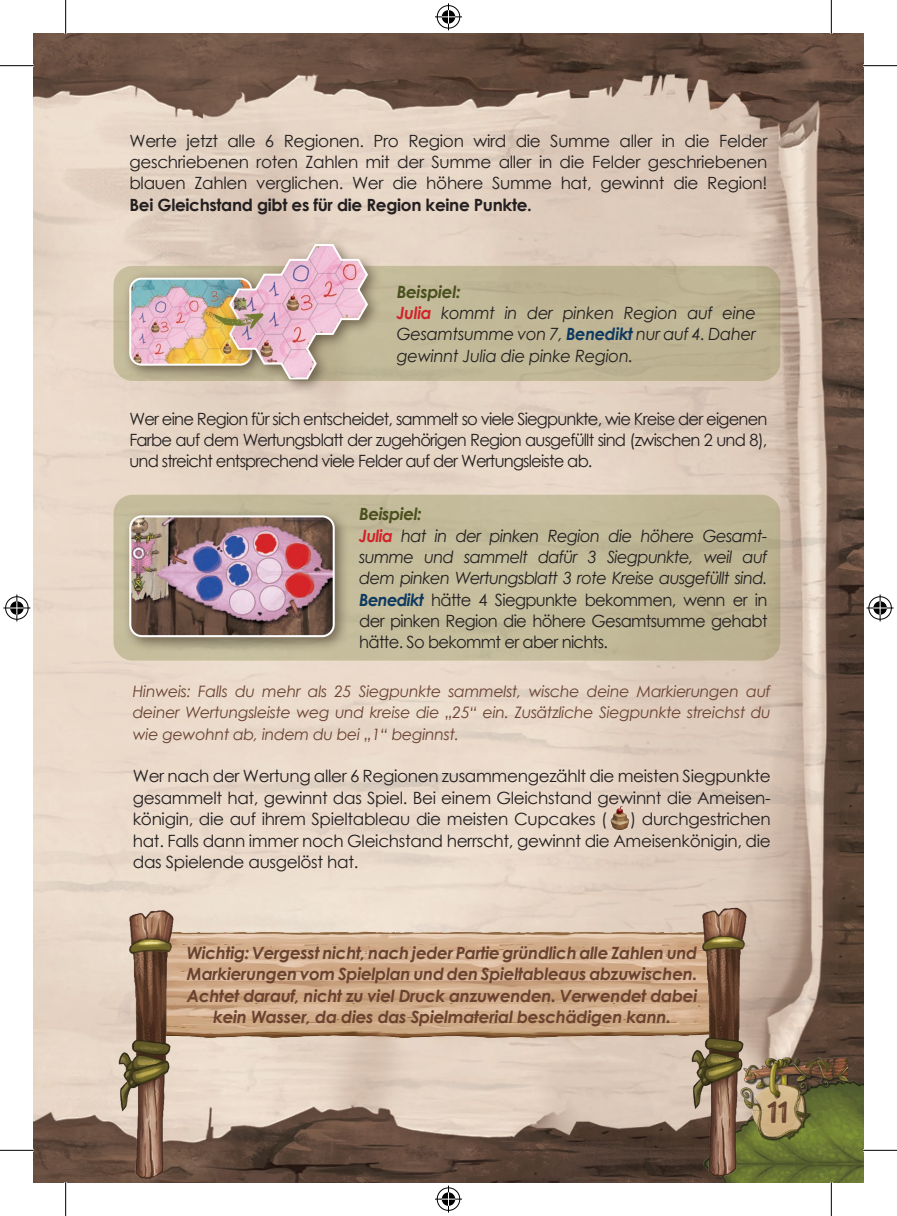
<style>
.page{position:relative;width:897px;height:1216px;background:#fff}
.page>*{position:absolute;margin:0;border:0;box-sizing:border-box;transform-origin:0 0}
.t1{font:31.5px "Gummy Bears";color:#6a4230}
.t2{font:16.88px/21.4px "Century Gothic";letter-spacing:-.02em;color:#231f20;text-align:justify}
.t3{font:italic 16.88px/21.4px "Century Gothic";letter-spacing:-.04em;color:#231f20}
.t4{font:italic 700 16.88px/21.4px "Century Gothic";letter-spacing:-.02em;color:#6a4230;text-align:center}
.t5{font:italic 16.88px/21.4px "Century Gothic";letter-spacing:-.02em;color:#231f20}
.t6{font:700 16.88px "Century Gothic";letter-spacing:-.02em;color:#231f20}
.t7{font:italic 15.75px/21.4px "Century Gothic";letter-spacing:-.02em;color:#6a4230;text-align:justify}
.s1{font-weight:700;color:#4a501e}
.s2{font-weight:700;color:#d1232a}
.s3{font-weight:700;color:#0d3960}
.s4{font-style:normal}
</style>
<div class="page">
<img style="left:34px;top:34px;width:829px;height:1148px">
<img style="left:787px;top:1052px;width:76px;height:130px">
<div style="left:113px;top:266px;width:667px;height:115px;background:#bfb695;border-radius:19px"></div>
<div style="left:113px;top:495px;width:667px;height:165px;background:#c3ba99;border-radius:19px"></div>
<img style="left:215px;top:908px;width:446px;height:143px">
<img style="left:87px;top:900px;width:128px;height:282px">
<img style="left:661px;top:886px;width:126px;height:296px">
<img style="left:607px;top:801px;width:23px;height:32px">
<div style="left:122px;top:508px;width:228px;height:144px;background:#3a2b20;opacity:.6"></div>
<img style="left:130px;top:516px;width:204px;height:120px">
<div style="left:129px;top:515px;width:206px;height:122px;border:2px solid #fff;border-radius:12px"></div>
<div style="left:122px;top:270px;width:145px;height:111px;background:#3a2b20;opacity:.6"></div>
<img style="left:130px;top:279px;width:70px;height:86px">
<div style="left:129px;top:278px;width:123px;height:88px;border:2px solid #fff;border-radius:11px"></div>
<div style="left:223px;top:237px;width:159px;height:158px;background:#3a2b20;opacity:.6"></div>
<div style="left:194px;top:300px;width:86px;height:46px;background:#3a2b20;opacity:.3"></div>
<img style="left:200px;top:243px;width:170px;height:137px">
<img style="left:739px;top:1056px;width:108px;height:89px">
<hr style="left:0;top:65px;width:34px;height:1px;background:#000">
<hr style="left:863px;top:65px;width:34px;height:1px;background:#000">
<hr style="left:0;top:1150px;width:34px;height:1px;background:#000">
<hr style="left:863px;top:1150px;width:34px;height:1px;background:#000">
<hr style="left:65px;top:0;width:1px;height:34px;background:#000">
<hr style="left:65px;top:1182px;width:1px;height:34px;background:#000">
<hr style="left:831px;top:0;width:1px;height:34px;background:#000">
<hr style="left:831px;top:1182px;width:1px;height:34px;background:#000">
<svg style="left:435px;top:3px;width:27px;height:27px"></svg>
<svg style="left:435px;top:1185px;width:27px;height:27px"></svg>
<svg style="left:3px;top:594px;width:27px;height:27px"></svg>
<svg style="left:866px;top:594px;width:27px;height:27px"></svg>
<p class="t2" style="left:129px;top:130px;width:639px">Werte jetzt alle 6 Regionen. Pro Region wird die Summe aller in die Felder geschriebenen roten Zahlen mit der Summe aller in die Felder geschriebenen blauen Zahlen verglichen. Wer die höhere Summe hat, gewinnt die Region!</p>
<p class="t6" style="left:129px;top:192px;width:404px">Bei Gleichstand gibt es für die Region keine Punkte.</p>
<p class="t5" style="left:397px;top:281px;width:361px"><span class="s1">Beispiel:<br></span><span class="s2">Julia</span> kommt in der pinken Region auf eine<br>Gesamtsumme von 7, <span class="s3">Benedikt</span> nur auf 4. Daher gewinnt Julia die pinke Region.</p>
<p class="t2" style="left:129px;top:407px;width:639px">Wer eine Region für sich entscheidet, sammelt so viele Siegpunkte, wie Kreise der eigenen Farbe auf dem Wertungsblatt der zugehörigen Region ausgefüllt sind (zwischen 2 und 8), und streicht entsprechend viele Felder auf der Wertungsleiste ab.</p>
<p class="t3" style="left:359px;top:503px;width:410px"><span class="s1">Beispiel:<br></span><span class="s2">Julia</span> hat in der pinken Region die höhere Gesamt&shy;summe und sammelt dafür 3 Siegpunkte, weil auf dem pinken Wertungsblatt 3 rote Kreise ausgefüllt sind.<br><span class="s3">Benedikt</span> <span class="s4">hätte 4 Siegpunkte bekommen, wenn er in der pinken Region die höhere Gesamtsumme gehabt hätte. So bekommt er aber nichts.</span></p>
<p class="t7" style="left:133px;top:680px;width:639px">Hinweis: Falls du mehr als 25 Siegpunkte sammelst, wische deine Markierungen auf deiner Wertungsleiste weg und kreise die „25“ ein. Zusätzliche Siegpunkte streichst du wie gewohnt ab, indem du bei „1“ beginnst.</p>
<p class="t2" style="left:133px;top:765px;width:639px">Wer nach der Wertung aller 6 Regionen zusammengezählt die meisten Siegpunkte gesammelt hat, gewinnt das Spiel. Bei einem Gleichstand gewinnt die Ameisen&shy;königin, die auf ihrem Spieltableau die meisten Cupcakes (</p>
<p class="t2" style="left:133px;top:808px;width:639px;text-indent:497px">) durchgestrichen hat. Falls dann immer noch Gleichstand herrscht, gewinnt die Ameisenkönigin, die das Spielende ausgelöst hat.</p>
<p class="t4" style="left:187px;top:941px;width:512px">Wichtig: Vergesst nicht, nach jeder Partie gründlich alle Zahlen und Markierungen vom Spielplan und den Spieltableaus abzuwischen.<br>Achtet darauf, nicht zu viel Druck anzuwenden. Verwendet dabei kein Wasser, da dies das Spielmaterial beschädigen kann.</p>
<h1 class="t1" style="left:760px;top:1082px;width:23px">11</h1>
<h1 class="t1" style="left:766px;top:1092px;width:23px">11</h1>
</div>
